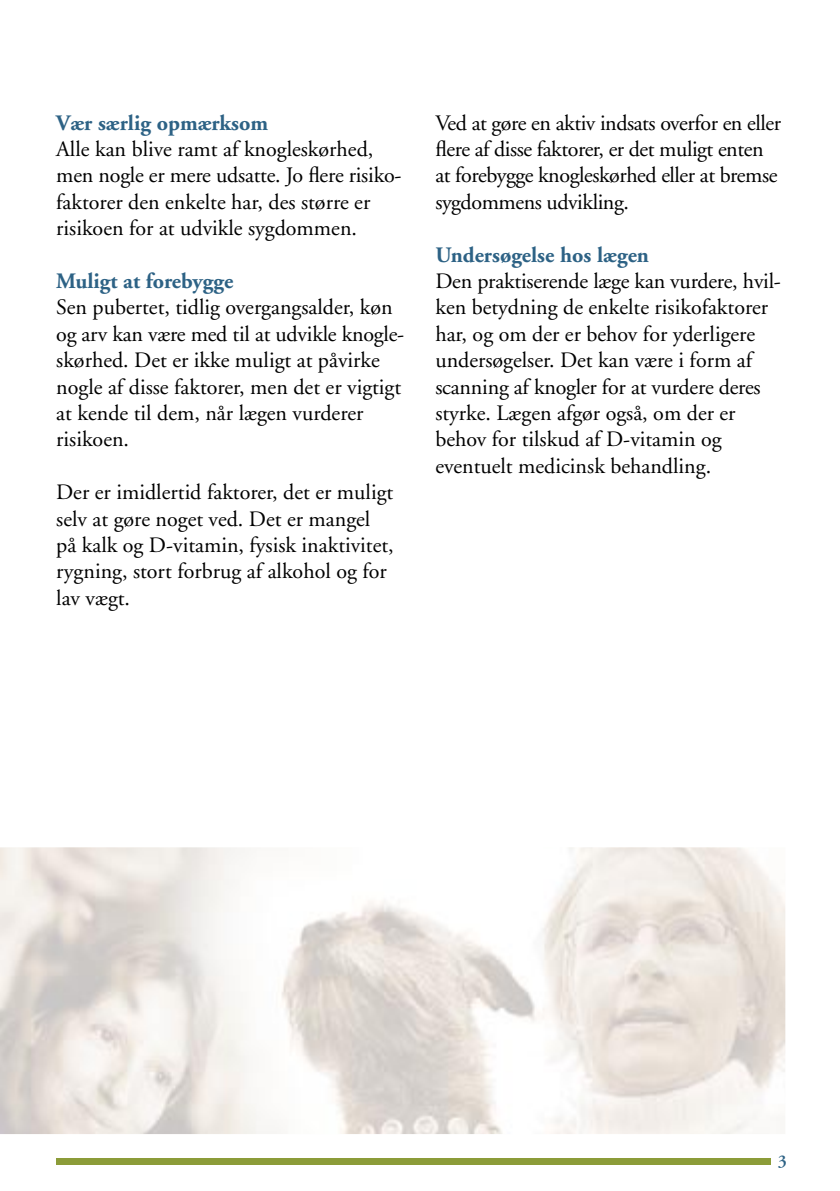
<style>
.page{position:relative;width:840px;height:1191px;background:#fff}
.page>*{position:absolute;margin:0;border:0;box-sizing:border-box;transform-origin:0 0}
.t1{font:22px/26.4px "Adobe Garamond";color:#000}
.t2{font:22px/26.4px "Adobe Garamond";letter-spacing:-.02em;color:#000}
.t3{font:700 22px "Adobe Garamond";color:#2d6285}
.t4{font:600 18px "Adobe Garamond";color:#2d6285}
</style>
<div class="page">
<div style="left:56px;top:1158px;width:714px;height:6px;background:#8c9c39"></div>
<p class="t3" style="left:56px;top:111px;width:213px">Vær særlig opmærksom</p>
<p class="t1" style="left:56px;top:136px;width:346px">Alle kan blive ramt af knogleskørhed, men nogle er mere udsatte. Jo flere risiko&shy;faktorer den enkelte har, des større er risikoen for at udvikle sygdommen.</p>
<p class="t3" style="left:56px;top:269px;width:178px">Muligt at forebygge</p>
<p class="t1" style="left:56px;top:295px;width:349px">Sen pubertet, tidlig overgangsalder, køn og arv kan være med til at udvikle knogle&shy;skørhed. Det er ikke muligt at påvirke nogle af disse faktorer, men det er vigtigt at kende til dem, når lægen vurderer risikoen.</p>
<p class="t1" style="left:56px;top:479px;width:339px">Der er imidlertid faktorer, det er muligt selv at gøre noget ved. Det er mangel på kalk og D-vitamin, fysisk inaktivitet, rygning, stort forbrug af alkohol og for lav vægt.</p>
<p class="t2" style="left:435px;top:110px;width:347px">Ved at gøre en aktiv indsats overfor en eller flere af disse faktorer, er det muligt enten at forebygge knogleskørhed eller at bremse sygdommens udvikling.</p>
<p class="t3" style="left:435px;top:243px;width:215px">Undersøgelse hos lægen</p>
<p class="t1" style="left:435px;top:268px;width:347px">Den praktiserende læge kan vurdere, hvil&shy;ken betydning de enkelte risikofaktorer har, og om der er behov for yderligere undersøgelser. Det kan være i form af scanning af knogler for at vurdere deres styrke. Lægen afgør også, om der er behov for tilskud af D-vitamin og eventuelt medicinsk behandling.</p>
<p class="t4" style="left:777px;top:1151px;width:11px">3</p>
</div>
